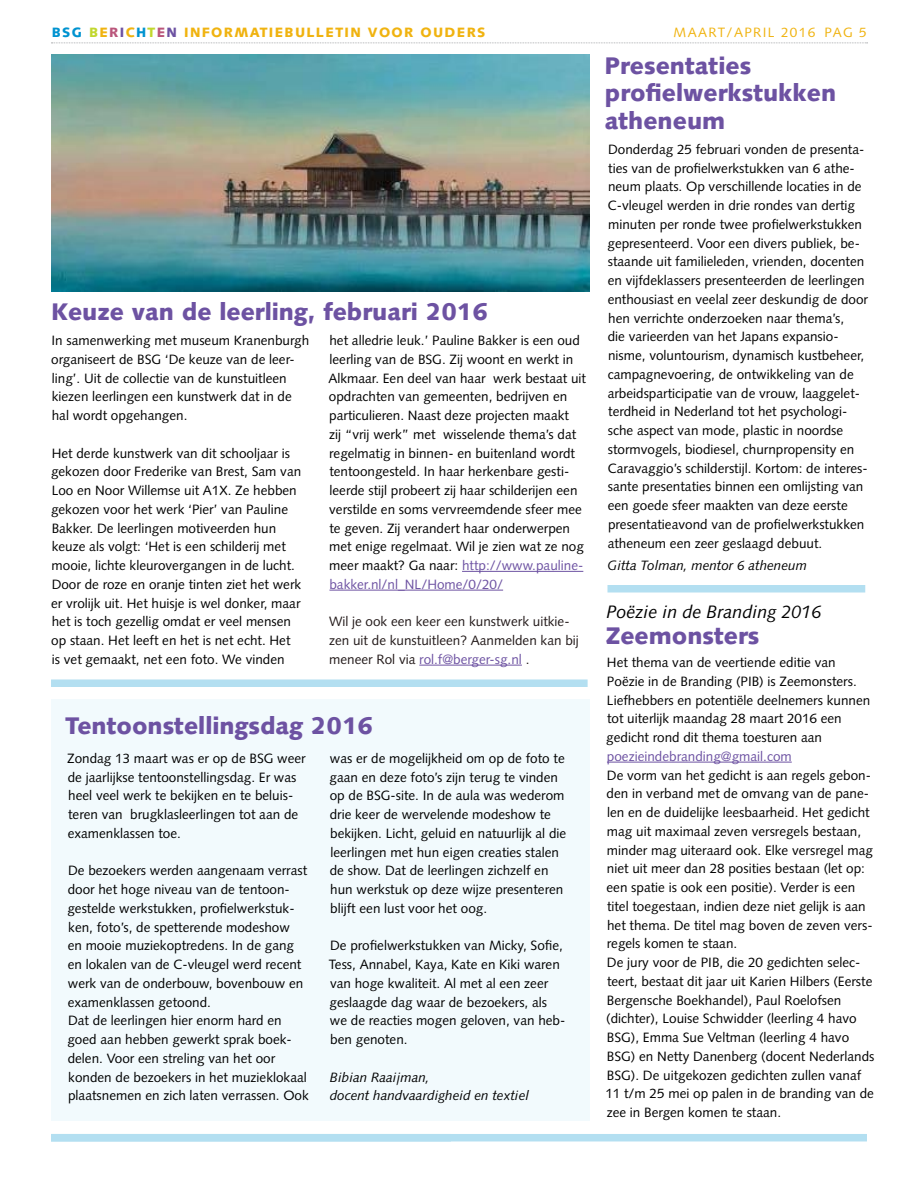
<style>
.page{position:relative;width:918px;height:1188px;background:#fff}
.page>*{position:absolute;margin:0;border:0;box-sizing:border-box;transform-origin:0 0}
.t1{font:900 24px/27.8px "Syntax LT Std";color:#6d52a2}
.t2{font:italic 18px "Syntax LT Std";color:#000}
.t3{font:13.5px/18.8px "Syntax LT Std";color:#000}
.t4{font:13.5px/18.8px "Syntax LT Std";color:#231a1a}
.t5{font:italic 13.5px/18.8px "Syntax LT Std";color:#000}
.t6{font:900 13.5px "Syntax LT Std";letter-spacing:.1em;color:#f0b310}
.t7{font:13.5px "Syntax LT Std";color:#6d52a2}
.t8{font:13.5px "Syntax LT Std";letter-spacing:.1em;color:#f0b310}
.s1{color:#0093d0}
.s2{color:#c1d72e}
.s3{color:#ba567b}
.s4{color:#6d52a2}
</style>
<div class="page">
<div style="left:51px;top:699px;width:538px;height:421px;background:#f2fafd"></div>
<svg style="left:51px;top:43px;width:817px;height:1px"></svg>
<div style="left:51px;top:1134px;width:816px;height:7px;background:#b3dff1"></div>
<div style="left:51px;top:680px;width:537px;height:7px;background:#b3dff1"></div>
<div style="left:608px;top:585px;width:257px;height:7px;background:#b3dff1"></div>
<img style="left:51px;top:54px;width:538px;height:237px">
<hr style="left:462px;top:571px;width:121px;height:1px;background:#6d52a2">
<hr style="left:329px;top:590px;width:174px;height:1px;background:#6d52a2">
<hr style="left:419px;top:665px;width:103px;height:1px;background:#6d52a2">
<hr style="left:607px;top:762px;width:185px;height:1px;background:#6d52a2">
<p class="t6" style="left:52px;top:24px;width:435px"><span class="s1">BSG</span> <span class="s2">B</span>E<span class="s3">R</span><span class="s4">I</span>C<span class="s1">H</span><span class="s2">T</span><span class="s3">E</span><span class="s4">N</span> INFORMATIEBULLETIN VOOR OUDERS</p>
<p class="t8" style="left:674px;top:24px;width:195px">maart/april 2016 pag 5</p>
<h1 class="t1" style="left:51px;top:298px;width:438px">Keuze van de leerling, februari 2016</h1>
<p class="t3" style="left:51px;top:331px;width:260px">I n samenwerking met museum Kranenburgh organiseert de BSG ‘De keuze van de leer&shy;ling’. Uit de collectie van de kunstuitleen kiezen leerlingen een kunstwerk dat in de hal wordt opgehangen.</p>
<p class="t3" style="left:51px;top:444px;width:252px">Het derde kunstwerk van dit schooljaar is gekozen door Frederike van Brest, Sam van Loo en Noor Willemse uit A1X. Ze hebben gekozen voor het werk ‘Pier’ van Pauline Bakker. De leerlingen motiveerden hun keuze als volgt: ‘Het is een schilderij met mooie, lichte kleurovergangen in de lucht.<br>Door de roze en oranje tinten ziet het werk er vrolijk uit. Het huisje is wel donker, maar het is toch gezellig omdat er veel mensen op staan. Het leeft en het is net echt. Het is vet gemaakt, net een foto. We vinden</p>
<p class="t3" style="left:328px;top:331px;width:259px">het alledrie leuk.’ Pauline Bakker is een oud leerling van de BSG. Zij woont en werkt in Alkmaar. Een deel van haar werk bestaat uit opdrachten van gemeenten, bedrijven en particulieren. Naast deze projecten maakt<br>zij “vrij werk” met wisselende thema’s dat regelmatig in binnen- en buitenland wordt tentoongesteld. I n haar herkenbare gesti&shy;leerde stijl probeert zij haar schilderijen een verstilde en soms vervreemdende sfeer mee te geven. Zij verandert haar onderwerpen met enige regelmaat. Wil je zien wat ze nog meer maakt? Ga naar: <span class="s4">http://www.pauline&shy;bakker.nl/nl_NL/Home/0/20/</span></p>
<p class="t4" style="left:329px;top:612px;width:251px">Wil je ook een keer een kunstwerk uitkie&shy;zen uit de kunstuitleen? Aanmelden kan bij meneer Rol via <span class="s4">rol.f@berger-sg.nl</span> .</p>
<h1 class="t1" style="left:65px;top:711px;width:309px">Tentoonstellingsdag 2016</h1>
<p class="t3" style="left:67px;top:749px;width:240px">Zondag 13 maart was er op de BSG weer de jaarlijkse tentoonstellingsdag. Er was heel veel werk te bekijken en te beluis&shy;teren van brugklasleerlingen tot aan de examenklassen toe.</p>
<p class="t3" style="left:67px;top:861px;width:243px">De bezoekers werden aangenaam verrast door het hoge niveau van de tentoon&shy;gestelde werkstukken, profielwerkstuk&shy;ken, foto’s, de spetterende modeshow<br>en mooie muziekoptredens. I n de gang en lokalen van de C-vleugel werd recent werk van de onderbouw, bovenbouw en examenklassen getoond.<br>Dat de leerlingen hier enorm hard en goed aan hebben gewerkt sprak boek&shy;delen. Voor een streling van het oor konden de bezoekers in het muzieklokaal plaatsnemen en zich laten verrassen. Ook</p>
<p class="t3" style="left:330px;top:749px;width:238px">was er de mogelijkheid om op de foto te gaan en deze foto’s zijn terug te vinden op de BSG-site. I n de aula was wederom drie keer de wervelende modeshow te bekijken. Licht, geluid en natuurlijk al die leerlingen met hun eigen creaties stalen de show. Dat de leerlingen zichzelf en hun werkstuk op deze wijze presenteren blijft een lust voor het oog.</p>
<p class="t3" style="left:329px;top:936px;width:238px">De profielwerkstukken van Micky, Sofie, Tess, Annabel, Kaya, Kate en Kiki waren van hoge kwaliteit. Al met al een zeer geslaagde dag waar de bezoekers, als we de reacties mogen geloven, van heb&shy;ben genoten.</p>
<p class="t5" style="left:330px;top:1067px;width:201px">Bibian Raaijman,<br>docent handvaardigheid en textiel</p>
<h1 class="t1" style="left:605px;top:51px;width:233px">Presentaties profielwerkstukken atheneum</h1>
<p class="t3" style="left:608px;top:140px;width:262px">Donderdag 25 februari vonden de presenta&shy;ties van de profielwerkstukken van 6 athe&shy;neum plaats. Op verschillende locaties in de C-vleugel werden in drie rondes van dertig minuten per ronde twee profielwerkstukken gepresenteerd. Voor een divers publiek, be&shy;staande uit familieleden, vrienden, docenten en vijfdeklassers presenteerden de leerlingen enthousiast en veelal zeer deskundig de door hen verrichte onderzoeken naar thema’s,<br>die varieerden van het Japans expansio&shy;nisme, voluntourism, dynamisch kustbeheer, campagnevoering, de ontwikkeling van de arbeidsparticipatie van de vrouw, laaggelet&shy;terdheid in Nederland tot het psychologi&shy;sche aspect van mode, plastic in noordse stormvogels, biodiesel, churnpropensity en Caravaggio’s schilderstijl. Kortom: de interes&shy;sante presentaties binnen een omlijsting van een goede sfeer maakten van deze eerste presentatieavond van de profielwerkstukken atheneum een zeer geslaagd debuut.</p>
<p class="t5" style="left:608px;top:556px;width:201px">Gitta Tolman, mentor 6 atheneum</p>
<h2 class="t2" style="left:606px;top:601px;width:217px">Poëzie in de Branding 2016</h2>
<h1 class="t1" style="left:606px;top:622px;width:155px">Zeemonsters</h1>
<p class="t3" style="left:606px;top:653px;width:265px">Het thema van de veertiende editie van Poëzie in de Branding (PI B) is Zeemonsters.<br>Liefhebbers en potentiële deelnemers kunnen tot uiterlijk maandag 28 maart 2016 een gedicht rond dit thema toesturen aan</p>
<p class="t7" style="left:607px;top:748px;width:186px">poezieindebranding@gmail.com</p>
<p class="t3" style="left:605px;top:766px;width:271px">De vorm van het gedicht is aan regels gebon&shy;den in verband met de omvang van de pane&shy;len en de duidelijke leesbaarheid. Het gedicht mag uit maximaal zeven versregels bestaan, minder mag uiteraard ook. Elke versregel mag niet uit meer dan 28 posities bestaan (let op: een spatie is ook een positie). Verder is een titel toegestaan, indien deze niet gelijk is aan het thema. De titel mag boven de zeven vers&shy;regels komen te staan.<br>De jury voor de PI B, die 20 gedichten selec&shy;teert, bestaat dit jaar uit Karien Hilbers (Eerste Bergensche Boekhandel), Paul Roelofsen (dichter), Louise Schwidder (leerling 4 havo BSG), Emma Sue Veltman (leerling 4 havo BSG) en Netty Danenberg (docent Nederlands BSG). De uitgekozen gedichten zullen vanaf 11 t/m 25 mei op palen in de branding van de zee in Bergen komen te staan.</p>
</div>
